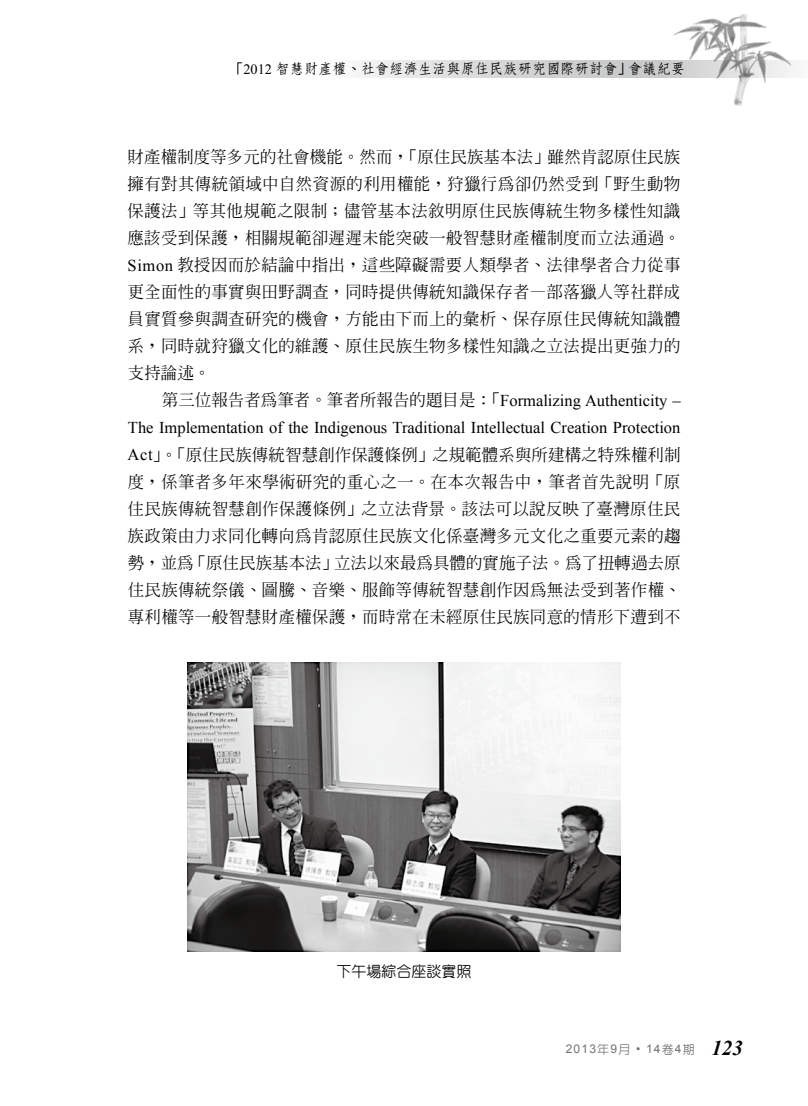
<style>
.page{position:relative;width:808px;height:1106px;background:#fff}
.page>*{position:absolute;margin:0;border:0;box-sizing:border-box;transform-origin:0 0}
.t1{font:500 16.5px/27px "AR Ming B5";letter-spacing:.015em;color:#000;text-align:justify}
.t2{font:16.5px/27px "Times New Roman";color:#000;text-align:right}
.t3{font:500 15px "AR Yuan B5";color:#000}
.t4{font:700 14.25px "AR Fang Song B5";color:#000}
.t5{font:12px "Arial";letter-spacing:.1em;color:#727172}
.s1{font-family:"Times New Roman";font-weight:400}
.s2{font-family:"AR Ming B5";font-weight:500}
.s3{font-family:"AR Yuan B5";font-weight:500}
.s4{font-family:"Times New Roman";font-weight:700;font-style:italic;font-size:21px;color:#000}
</style>
<div class="page">
<svg style="left:362px;top:60px;width:309px;height:17px;background:#d7d8d8"></svg>
<img style="left:671px;top:14px;width:122px;height:92px">
<img style="left:188px;top:663px;width:432px;height:288px">
<p class="t4" style="left:229px;top:61px;width:457px">「<span class="s1">2012</span> 智慧財產權、社會經濟生活與原住民族研究國際研討會」會議紀要</p>
<p class="t1" style="left:127px;top:144px;width:555px">財產權制度等多元的社會機能。然而，「原住民族基本法」雖然肯認原住民族擁有對其傳統領域中自然資源的利用權能，狩獵行為卻仍然受到「野生動物保護法」等其他規範之限制；儘管基本法敘明原住民族傳統生物多樣性知識應該受到保護，相關規範卻遲遲未能突破一般智慧財產權制度而立法通過。<span class="s1">Simon</span> 教授因而於結論中指出，這些障礙需要人類學者、法律學者合力從事更全面性的事實與田野調查，同時提供傳統知識保存者—部落獵人等社群成員實質參與調查研究的機會，方能由下而上的彙析、保存原住民傳統知識體系，同時就狩獵文化的維護、原住民族生物多樣性知識之立法提出更強力的支持論述。</p>
<p class="t2" style="left:128px;top:387px;width:554px"><span class="s2">第三位報告者為筆者。筆者所報告的題目是：「</span>Formalizing Authenticity –<br>The Implementation of the Indigenous Traditional Intellectual Creation Protection</p>
<p class="t1" style="left:128px;top:441px;width:555px"><span class="s1">Act</span>」。「原住民族傳統智慧創作保護條例」之規範體系與所建構之特殊權利制度，係筆者多年來學術研究的重心之一。在本次報告中，筆者首先說明「原住民族傳統智慧創作保護條例」之立法背景。該法可以說反映了臺灣原住民族政策由力求同化轉向為肯認原住民族文化係臺灣多元文化之重要元素的趨勢，並為「原住民族基本法」立法以來最為具體的實施子法。為了扭轉過去原住民族傳統祭儀、圖騰、音樂、服飾等傳統智慧創作因為無法受到著作權、專利權等一般智慧財產權保護，而時常在未經原住民族同意的情形下遭到不</p>
<p class="t3" style="left:336px;top:963px;width:137px">下午場綜合座談實照</p>
<p class="t5" style="left:566px;top:1041px;width:179px">2013<span class="s3">年</span>9<span class="s3">月</span> • 14<span class="s3">卷</span>4<span class="s3">期</span> <span class="s4">123</span></p>
</div>
